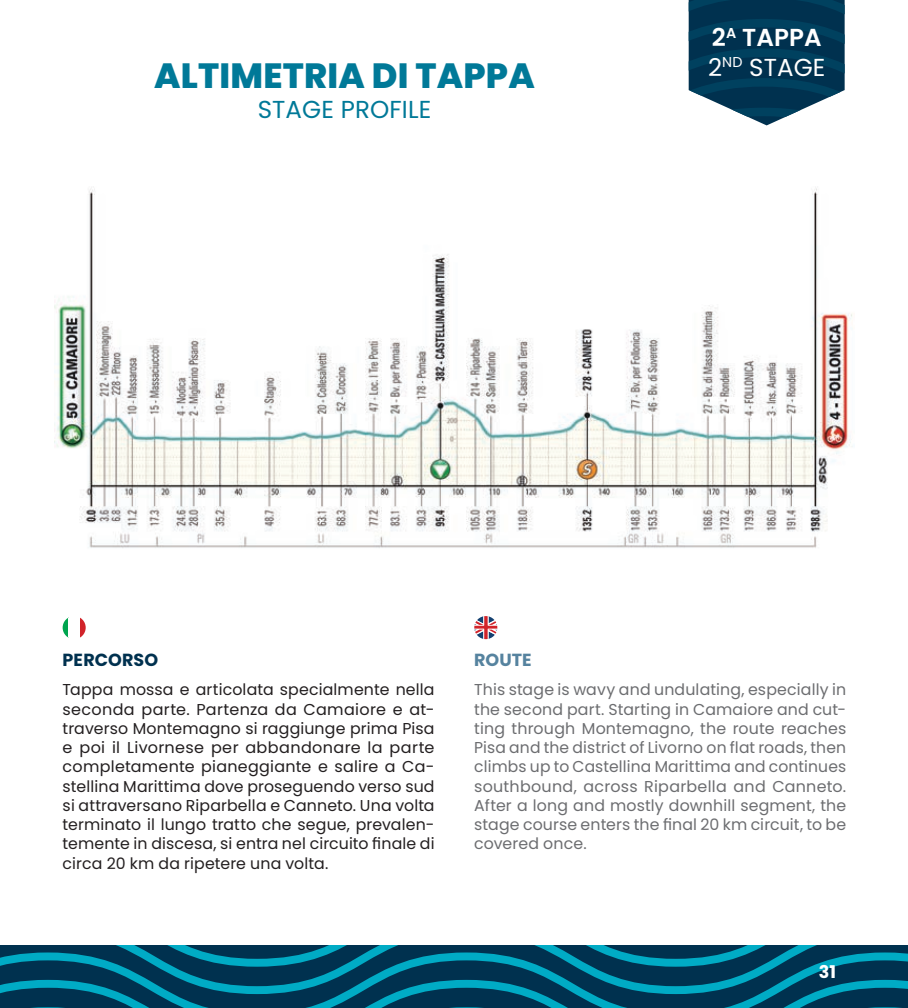
<style>
.page{position:relative;width:908px;height:1008px;background:#fff}
.page>*{position:absolute;margin:0;border:0;box-sizing:border-box;transform-origin:0 0}
.t1{font:800 35px "Poppins";letter-spacing:.005em;color:#007998}
.t2{font:600 24.5px/29.4px "Poppins";letter-spacing:.005em;color:#fff}
.t3{font:24.5px "Poppins";letter-spacing:.005em;color:#007998}
.t4{font:700 17.5px "Poppins";letter-spacing:.005em;color:#00314f}
.t5{font:700 17.5px "Poppins";color:#56839f}
.t6{font:700 17.5px "Poppins";color:#fff}
.t7{font:15.75px/19.2px "Poppins";letter-spacing:.01em;color:#231f20;text-align:justify}
.t8{font:15.75px/19.2px "Poppins";letter-spacing:.01em;color:#6c6d70;text-align:justify}
.s1{font-weight:400}
</style>
<div class="page">
<svg style="left:0;top:945px;width:908px;height:7px;background:#004462"></svg>
<svg style="left:0;top:952px;width:908px;height:27px;background:#005672"></svg>
<svg style="left:0;top:979px;width:908px;height:28px;background:#005572"></svg>
<img style="left:54px;top:187px;width:799px;height:361px">
<svg style="left:63px;top:618px;width:5px;height:20px"></svg>
<svg style="left:80px;top:617px;width:6px;height:21px"></svg>
<svg style="left:474px;top:616px;width:23px;height:23px"></svg>
<svg style="left:689px;top:0;width:155px;height:125px;background:#22516a"></svg>
<h1 class="t1" style="left:154px;top:51px;width:382px">ALTIMETRIA DI TAPPA</h1>
<h2 class="t3" style="left:258px;top:92px;width:175px">STAGE PROFILE</h2>
<h2 class="t2" style="left:708px;top:23px;width:119px">2<sup>A</sup> TAPPA<br><span class="s1">2</span><sup>ND</sup> <span class="s1">STAGE</span></h2>
<p class="t4" style="left:63px;top:647px;width:97px">PERCORSO</p>
<p class="t7" style="left:63px;top:679px;width:373px">Tappa mossa e articolata specialmente nella seconda parte. Partenza da Camaiore e at&shy;traverso Montemagno si raggiunge prima Pisa e poi il Livornese per abbandonare la parte completamente pianeggiante e salire a Ca&shy;stellina Marittima dove proseguendo verso sud si attraversano Riparbella e Canneto. Una volta terminato il lungo tratto che segue, prevalen&shy;temente in discesa, si entra nel circuito finale di circa 20 km da ripetere una volta.</p>
<p class="t5" style="left:474px;top:647px;width:59px">ROUTE</p>
<p class="t8" style="left:474px;top:679px;width:373px">This stage is wavy and undulating, especially in the second part. Starting in Camaiore and cut&shy;ting through Montemagno, the route reaches Pisa and the district of Livorno on flat roads, then climbs up to Castellina Marittima and continues southbound, across Riparbella and Canneto.<br>After a long and mostly downhill segment, the stage course enters the final 20 km circuit, to be covered once.</p>
<p class="t6" style="left:819px;top:959px;width:19px">31</p>
</div>
